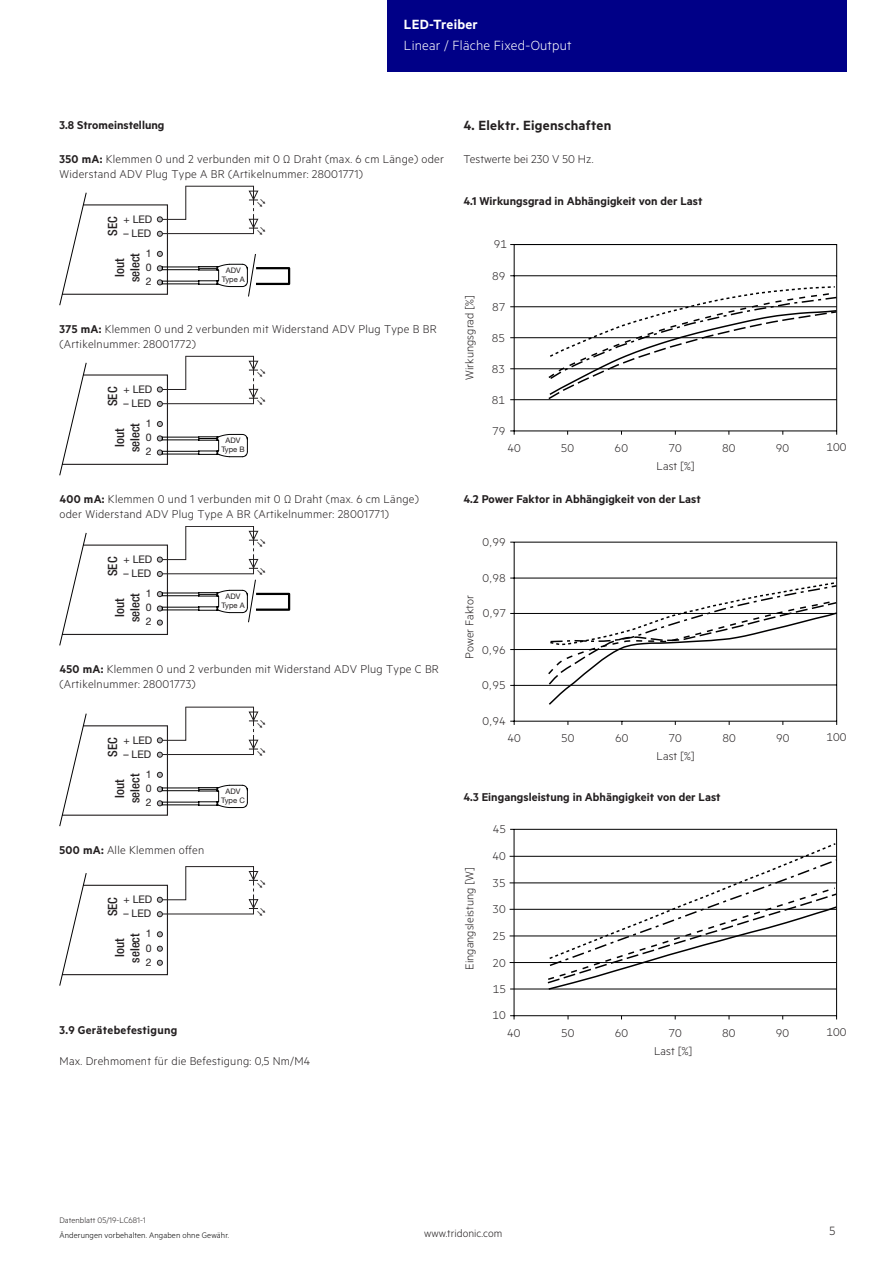
<style>
.page{position:relative;width:893px;height:1263px;background:#fff}
.page>*{position:absolute;margin:0;border:0;box-sizing:border-box;transform-origin:0 0}
.t1{font:15px "Tridonic Metric Print Light";letter-spacing:.015em;color:#fff}
.t2{font:15px "Tridonic Metric Print Semi";letter-spacing:.02em;color:#231f20}
.t3{font:15px "Tridonic Metric Print Semi";letter-spacing:.015em;color:#fff}
.t4{font:13.5px "Tridonic Metric Print Light";color:#231f20}
.t5{font:12.75px/15.1px "Tridonic Metric Print Light";letter-spacing:.02em;color:#231f20}
.t6{font:12.75px "Tridonic Metric Print Semi";letter-spacing:.005em;color:#231f20}
.t7{font:500 condensed 12.75px/15.3px "Helvetica Neue LTW1 G";color:#231f20;text-align:center}
.t8{font:12px "Tridonic Metric Print Light";letter-spacing:.005em;color:#231f20}
.t9{font:10.5px/14.1px "Helvetica Neue LTW1 G";color:#231f20;text-align:justify}
.t10{font:9px "Tridonic Metric Print Light";letter-spacing:.01em;color:#000}
.t11{font:9px "Tridonic Metric Print Light";letter-spacing:.005em;color:#231f20}
.t12{font:7.65px/9.1px "Helvetica Neue LTW1 G";color:#231f20;text-align:center}
.s1{font-family:"Tridonic Metric Print Semi"}
</style>
<div class="page">
<div style="left:387px;top:0;width:459px;height:72px;background:#000087"></div>
<svg style="left:510px;top:244px;width:327px;height:191px"></svg>
<hr style="left:510px;top:368px;width:327px;height:1px;background:#000001">
<hr style="left:510px;top:337px;width:327px;height:1px;background:#000001">
<hr style="left:510px;top:399px;width:327px;height:1px;background:#000001">
<hr style="left:510px;top:306px;width:327px;height:1px;background:#000001">
<svg style="left:547px;top:285px;width:291px;height:116px"></svg>
<svg style="left:510px;top:541px;width:327px;height:184px"></svg>
<hr style="left:510px;top:649px;width:327px;height:1px;background:#000001">
<svg style="left:547px;top:581px;width:291px;height:125px"></svg>
<svg style="left:509px;top:828px;width:328px;height:192px"></svg>
<hr style="left:510px;top:882px;width:327px;height:1px;background:#000001">
<hr style="left:510px;top:962px;width:327px;height:1px;background:#000001">
<hr style="left:510px;top:935px;width:327px;height:1px;background:#000001">
<hr style="left:510px;top:909px;width:327px;height:1px;background:#000001">
<hr style="left:510px;top:856px;width:327px;height:1px;background:#000001">
<hr style="left:510px;top:989px;width:327px;height:1px;background:#000001">
<svg style="left:546px;top:842px;width:292px;height:149px"></svg>
<div style="left:255px;top:593px;width:35px;height:18px;border:2px solid #000"></div>
<div style="left:255px;top:267px;width:35px;height:18px;border:2px solid #000"></div>
<svg style="left:60px;top:866px;width:199px;height:120px"></svg>
<svg style="left:60px;top:707px;width:199px;height:119px"></svg>
<svg style="left:60px;top:356px;width:199px;height:119px"></svg>
<svg style="left:60px;top:526px;width:206px;height:119px"></svg>
<svg style="left:60px;top:186px;width:206px;height:119px"></svg>
<p class="t6" style="left:60px;top:117px;width:106px">3.8 Stromeinstellung</p>
<p class="t3" style="left:404px;top:15px;width:75px">LED-Treiber</p>
<p class="t1" style="left:404px;top:37px;width:169px">Linear / Fläche Fixed-Output</p>
<p class="t2" style="left:463px;top:117px;width:150px">4. Elektr. Eigenschaften</p>
<p class="t5" style="left:60px;top:151px;width:386px"><span class="s1">350 mA:</span> Klemmen 0 und 2 verbunden mit 0 Ω Draht (max. 6 cm Länge) oder<br>Widerstand ADV Plug Type A BR (Artikelnummer: 28001771)</p>
<p class="t7" style="left:105px;top:236px;width:21px;rotate:-90deg">SEC</p>
<p class="t9" style="left:123px;top:212px;width:30px">+ LED</p>
<p class="t9" style="left:123px;top:223px;width:30px;line-height:20.4px;text-align:right">– LED<br>1</p>
<p class="t9" style="left:146px;top:260px;width:7px">0<br>2</p>
<p class="t7" style="left:112px;top:282px;width:31px;rotate:-90deg">Iout select</p>
<p class="t12" style="left:222px;top:266px;width:25px">ADV<br>Type A</p>
<p class="t5" style="left:60px;top:321px;width:379px"><span class="s1">375 mA:</span> Klemmen 0 und 2 verbunden mit Widerstand ADV Plug Type B BR (Artikelnummer: 28001772)</p>
<p class="t9" style="left:123px;top:382px;width:30px">+ LED</p>
<p class="t9" style="left:123px;top:396px;width:29px">– LED</p>
<p class="t7" style="left:105px;top:406px;width:21px;rotate:-90deg">SEC</p>
<p class="t9" style="left:146px;top:416px;width:7px">1<br>0<br>2</p>
<p class="t7" style="left:112px;top:452px;width:31px;rotate:-90deg">Iout select</p>
<p class="t12" style="left:221px;top:436px;width:25px">ADV<br>Type B</p>
<p class="t5" style="left:60px;top:491px;width:361px"><span class="s1">400 mA:</span> Klemmen 0 und 1 verbunden mit 0 Ω Draht (max. 6 cm Länge) oder Widerstand ADV Plug Type A BR (Artikelnummer: 28001771)</p>
<p class="t9" style="left:123px;top:552px;width:30px">+ LED</p>
<p class="t9" style="left:123px;top:566px;width:29px">– LED</p>
<p class="t7" style="left:105px;top:576px;width:21px;rotate:-90deg">SEC</p>
<p class="t9" style="left:146px;top:586px;width:7px">1<br>0<br>2</p>
<p class="t7" style="left:112px;top:622px;width:31px;rotate:-90deg">Iout select</p>
<p class="t12" style="left:222px;top:592px;width:25px">ADV<br>Type A</p>
<p class="t5" style="left:60px;top:661px;width:381px"><span class="s1">450 mA:</span> Klemmen 0 und 2 verbunden mit Widerstand ADV Plug Type C BR (Artikelnummer: 28001773)</p>
<p class="t9" style="left:123px;top:733px;width:30px">+ LED</p>
<p class="t9" style="left:123px;top:747px;width:29px">– LED</p>
<p class="t7" style="left:105px;top:757px;width:21px;rotate:-90deg">SEC</p>
<p class="t9" style="left:146px;top:767px;width:7px">1<br>0<br>2</p>
<p class="t7" style="left:112px;top:803px;width:31px;rotate:-90deg">Iout select</p>
<p class="t5" style="left:60px;top:842px;width:146px"><span class="s1">500 mA:</span> Alle Klemmen offen</p>
<p class="t9" style="left:123px;top:892px;width:30px">+ LED</p>
<p class="t9" style="left:123px;top:906px;width:29px">– LED</p>
<p class="t7" style="left:105px;top:916px;width:21px;rotate:-90deg">SEC</p>
<p class="t9" style="left:146px;top:927px;width:7px">1<br>0<br>2</p>
<p class="t7" style="left:112px;top:963px;width:31px;rotate:-90deg">Iout select</p>
<p class="t12" style="left:221px;top:787px;width:25px">ADV<br>Type C</p>
<p class="t6" style="left:60px;top:1023px;width:119px">3.9 Gerätebefestigung</p>
<p class="t5" style="left:60px;top:1053px;width:252px">Max. Drehmoment für die Befestigung: 0,5 Nm/M4</p>
<p class="t5" style="left:463px;top:151px;width:132px">Testwerte bei 230 V 50 Hz.</p>
<p class="t6" style="left:463px;top:194px;width:241px">4.1 Wirkungsgrad in Abhängigkeit von der Last</p>
<p class="t5" style="left:462px;top:380px;width:86px;rotate:-90deg">Wirkungsgrad [%]</p>
<p class="t5" style="left:494px;top:236px;width:15px">91</p>
<p class="t5" style="left:492px;top:268px;width:15px">89</p>
<p class="t5" style="left:492px;top:299px;width:15px">87</p>
<p class="t5" style="left:492px;top:330px;width:15px">85</p>
<p class="t5" style="left:492px;top:361px;width:15px">83</p>
<p class="t5" style="left:492px;top:392px;width:15px">81</p>
<p class="t5" style="left:492px;top:423px;width:15px">79</p>
<p class="t5" style="left:507px;top:440px;width:15px">40</p>
<p class="t5" style="left:561px;top:440px;width:15px">50</p>
<p class="t5" style="left:615px;top:440px;width:15px">60</p>
<p class="t5" style="left:668px;top:440px;width:15px">70</p>
<p class="t5" style="left:722px;top:440px;width:15px">80</p>
<p class="t5" style="left:776px;top:440px;width:15px">90</p>
<p class="t5" style="left:827px;top:439px;width:21px">100</p>
<p class="t5" style="left:657px;top:458px;width:40px">Last [%]</p>
<p class="t6" style="left:463px;top:491px;width:239px">4.2 Power Faktor in Abhängigkeit von der Last</p>
<p class="t5" style="left:482px;top:534px;width:25px">0,99</p>
<p class="t5" style="left:462px;top:659px;width:65px;rotate:-90deg">Power Faktor</p>
<p class="t5" style="left:482px;top:570px;width:25px">0,98</p>
<p class="t5" style="left:483px;top:605px;width:25px">0,97</p>
<p class="t5" style="left:482px;top:642px;width:25px">0,96</p>
<p class="t5" style="left:482px;top:677px;width:25px">0,95</p>
<p class="t5" style="left:482px;top:713px;width:25px">0,94</p>
<p class="t5" style="left:507px;top:730px;width:15px">40</p>
<p class="t5" style="left:561px;top:730px;width:15px">50</p>
<p class="t5" style="left:615px;top:730px;width:15px">60</p>
<p class="t5" style="left:668px;top:730px;width:15px">70</p>
<p class="t5" style="left:722px;top:730px;width:15px">80</p>
<p class="t5" style="left:776px;top:730px;width:15px">90</p>
<p class="t5" style="left:827px;top:729px;width:21px">100</p>
<p class="t5" style="left:657px;top:748px;width:40px">Last [%]</p>
<p class="t6" style="left:463px;top:789px;width:259px">4.3 Eingangsleistung in Abhängigkeit von der Last</p>
<p class="t5" style="left:493px;top:821px;width:15px">45</p>
<p class="t5" style="left:462px;top:970px;width:105px;rotate:-90deg">Eingangsleistung [W]</p>
<p class="t5" style="left:493px;top:848px;width:15px">40</p>
<p class="t5" style="left:493px;top:875px;width:15px">35</p>
<p class="t5" style="left:493px;top:901px;width:15px">30</p>
<p class="t5" style="left:493px;top:928px;width:15px">25</p>
<p class="t5" style="left:493px;top:954px;width:15px">20</p>
<p class="t5" style="left:493px;top:981px;width:15px">15</p>
<p class="t5" style="left:493px;top:1007px;width:15px">10</p>
<p class="t5" style="left:507px;top:1025px;width:15px">40</p>
<p class="t5" style="left:561px;top:1025px;width:15px">50</p>
<p class="t5" style="left:615px;top:1025px;width:15px">60</p>
<p class="t5" style="left:668px;top:1025px;width:15px">70</p>
<p class="t5" style="left:722px;top:1025px;width:15px">80</p>
<p class="t5" style="left:776px;top:1025px;width:15px">90</p>
<p class="t5" style="left:826px;top:1024px;width:21px">100</p>
<p class="t5" style="left:654px;top:1043px;width:40px">Last [%]</p>
<p class="t11" style="left:60px;top:1215px;width:88px">Datenblatt 05/19-LC681-1</p>
<p class="t10" style="left:60px;top:1229px;width:171px">Änderungen vorbehalten. Angaben ohne Gewähr.</p>
<p class="t8" style="left:424px;top:1227px;width:80px">www.tridonic.com</p>
<p class="t4" style="left:829px;top:1223px;width:7px">5</p>
</div>
